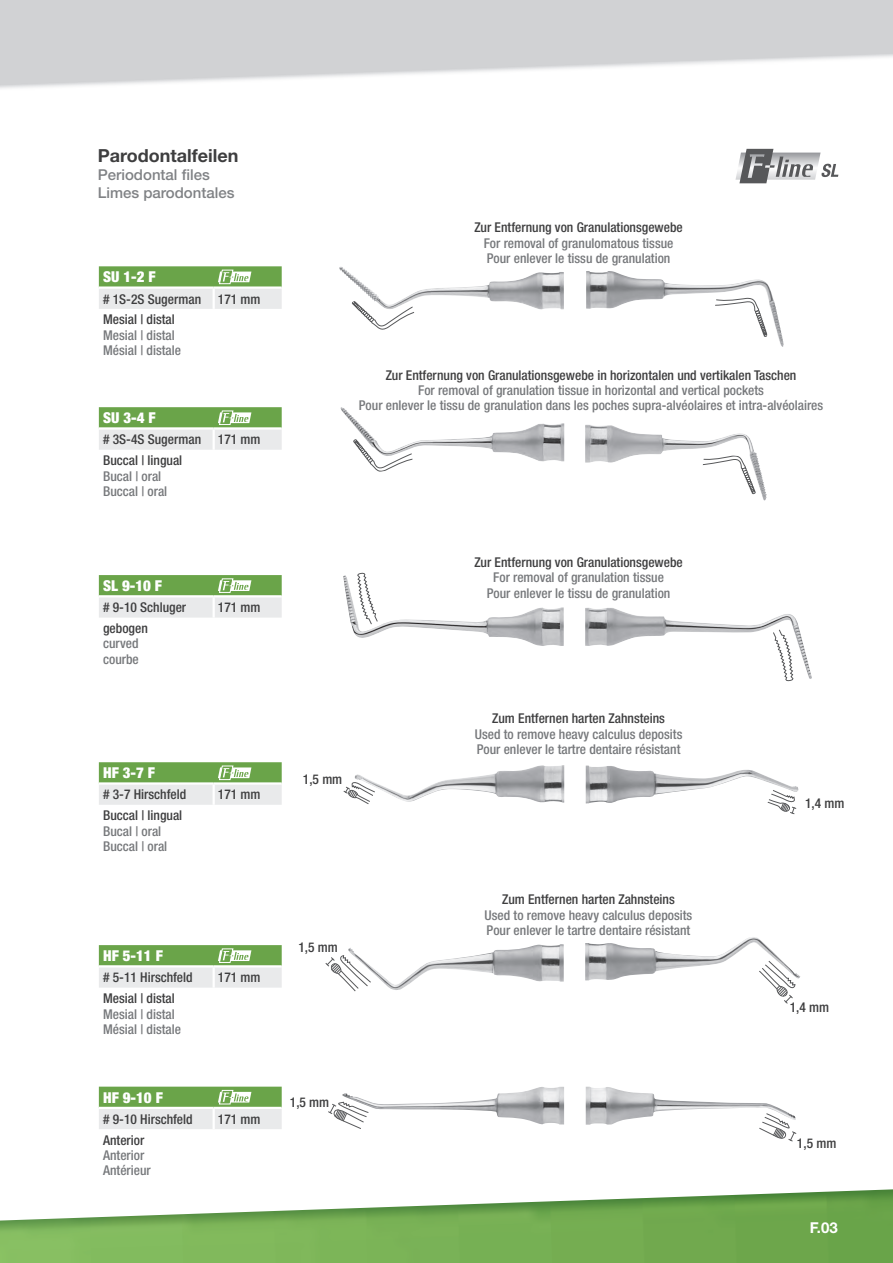
<style>
.page{position:relative;width:893px;height:1263px;background:#fff}
.page>*{position:absolute;margin:0;border:0;box-sizing:border-box;transform-origin:0 0}
.t1{font:700 18px "Helvetica Neue LT Std";color:#3e3e3f}
.t2{font:900 condensed 15px "Helvetica Neue LT Std";color:#fff}
.t3{font:500 15px/18px "Helvetica Neue LT Std";color:#808285}
.t4{font:700 15px "Helvetica Neue LT Std";color:#fff}
.t5{font:500 condensed 13.5px/15.3px "Helvetica Neue LT Std";color:#76787b}
.t6{font:500 condensed 13.5px/20.9px "Helvetica Neue LT Std";color:#3e3e3f}
</style>
<div class="page">
<img style="left:0;top:1189px;width:893px;height:74px">
<svg style="left:0;top:0;width:893px;height:85px;fill:#d1d2d4"></svg>
<img style="left:340px;top:407px;width:224px;height:54px">
<img style="left:585px;top:425px;width:182px;height:76px">
<svg style="left:353px;top:438px;width:61px;height:34px"></svg>
<svg style="left:700px;top:451px;width:56px;height:44px"></svg>
<img style="left:339px;top:267px;width:225px;height:43px">
<img style="left:586px;top:271px;width:198px;height:76px">
<svg style="left:351px;top:287px;width:66px;height:43px"></svg>
<svg style="left:711px;top:289px;width:57px;height:49px"></svg>
<img style="left:585px;top:608px;width:227px;height:71px">
<img style="left:343px;top:575px;width:221px;height:71px">
<svg style="left:772px;top:629px;width:24px;height:53px"></svg>
<svg style="left:355px;top:572px;width:23px;height:53px"></svg>
<img style="left:348px;top:944px;width:216px;height:46px">
<img style="left:585px;top:937px;width:215px;height:43px">
<svg style="left:325px;top:955px;width:56px;height:37px"></svg>
<svg style="left:753px;top:957px;width:43px;height:47px"></svg>
<img style="left:355px;top:765px;width:209px;height:38px">
<img style="left:586px;top:765px;width:212px;height:39px">
<img style="left:586px;top:1087px;width:193px;height:38px">
<img style="left:342px;top:1087px;width:222px;height:37px">
<svg style="left:328px;top:1101px;width:42px;height:28px"></svg>
<svg style="left:755px;top:1108px;width:42px;height:34px"></svg>
<img style="left:735px;top:153px;width:85px;height:27px">
<svg style="left:739px;top:149px;width:74px;height:34px"></svg>
<svg style="left:821px;top:164px;width:17px;height:13px"></svg>
<svg style="left:99px;top:266px;width:183px;height:43px;background:#b3cda6"></svg>
<svg style="left:99px;top:407px;width:183px;height:43px;background:#b3cda6"></svg>
<svg style="left:99px;top:575px;width:183px;height:43px;background:#b3cda6"></svg>
<svg style="left:99px;top:762px;width:183px;height:43px;background:#b3cda6"></svg>
<svg style="left:99px;top:945px;width:183px;height:43px;background:#b3cda6"></svg>
<svg style="left:99px;top:1087px;width:183px;height:42px;background:#b3cda5"></svg>
<svg style="left:766px;top:783px;width:31px;height:31px"></svg>
<svg style="left:343px;top:781px;width:35px;height:23px"></svg>
<h1 class="t1" style="left:98px;top:144px;width:142px">Parodontalfeilen</h1>
<p class="t3" style="left:98px;top:165px;width:138px">Periodontal files<br>Limes parodontales</p>
<p class="t2" style="left:103px;top:268px;width:54px">SU 1-2 F</p>
<p class="t6" style="left:103px;top:288px;width:159px"># 1S-2S Sugerman 171 mm<br>Mesial | distal</p>
<p class="t5" style="left:103px;top:327px;width:79px">Mesial | distal<br>Mésial | distale</p>
<p class="t2" style="left:103px;top:409px;width:54px">SU 3-4 F</p>
<p class="t6" style="left:103px;top:429px;width:159px"># 3S-4S Sugerman 171 mm<br>Buccal | lingual</p>
<p class="t5" style="left:103px;top:468px;width:66px">Bucal | oral<br>Buccal | oral</p>
<p class="t2" style="left:103px;top:576px;width:60px">SL 9-10 F</p>
<p class="t6" style="left:103px;top:597px;width:85px"># 9-10 Schluger</p>
<p class="t6" style="left:218px;top:597px;width:44px">171 mm</p>
<p class="t6" style="left:103px;top:618px;width:46px">gebogen</p>
<p class="t5" style="left:103px;top:636px;width:37px">curved courbe</p>
<p class="t2" style="left:103px;top:764px;width:53px">HF 3-7 F</p>
<p class="t6" style="left:103px;top:784px;width:85px"># 3-7 Hirschfeld</p>
<p class="t6" style="left:218px;top:784px;width:44px">171 mm</p>
<p class="t6" style="left:103px;top:805px;width:81px">Buccal | lingual</p>
<p class="t5" style="left:103px;top:823px;width:66px">Bucal | oral<br>Buccal | oral</p>
<p class="t2" style="left:103px;top:946px;width:61px">HF 5-11 F</p>
<p class="t6" style="left:103px;top:967px;width:91px"># 5-11 Hirschfeld</p>
<p class="t6" style="left:218px;top:967px;width:44px">171 mm</p>
<p class="t6" style="left:103px;top:988px;width:73px">Mesial | distal</p>
<p class="t5" style="left:103px;top:1006px;width:79px">Mesial | distal<br>Mésial | distale</p>
<p class="t2" style="left:103px;top:1088px;width:61px">HF 9-10 F</p>
<p class="t6" style="left:103px;top:1108px;width:91px"># 9-10 Hirschfeld</p>
<p class="t6" style="left:218px;top:1108px;width:44px">171 mm</p>
<p class="t6" style="left:103px;top:1129px;width:43px">Anterior</p>
<p class="t5" style="left:103px;top:1147px;width:49px">Anterior<br>Antérieur</p>
<p class="t6" style="left:474px;top:217px;width:210px">Zur Entfernung von Granulationsgewebe</p>
<p class="t5" style="left:484px;top:235px;width:191px">For removal of granulomatous tissue<br>Pour enlever le tissu de granulation</p>
<p class="t6" style="left:386px;top:364px;width:412px">Zur Entfernung von Granulationsgewebe in horizontalen und vertikalen Taschen</p>
<p class="t5" style="left:359px;top:382px;width:466px;text-align:center">For removal of granulation tissue in horizontal and vertical pockets<br>Pour enlever le tissu de granulation dans les poches supra-alvéolaires et intra-alvéolaires</p>
<p class="t6" style="left:303px;top:768px;width:41px">1,5 mm</p>
<p class="t6" style="left:298px;top:936px;width:41px">1,5 mm</p>
<p class="t6" style="left:290px;top:1091px;width:41px">1,5 mm</p>
<p class="t6" style="left:474px;top:552px;width:210px">Zur Entfernung von Granulationsgewebe</p>
<p class="t5" style="left:487px;top:570px;width:185px;text-align:center">For removal of granulation tissue<br>Pour enlever le tissu de granulation</p>
<p class="t6" style="left:492px;top:708px;width:174px">Zum Entfernen harten Zahnsteins</p>
<p class="t5" style="left:475px;top:726px;width:209px">Used to remove heavy calculus deposits<br>Pour enlever le tartre dentaire résistant</p>
<p class="t6" style="left:502px;top:889px;width:174px">Zum Entfernen harten Zahnsteins</p>
<p class="t5" style="left:485px;top:907px;width:209px">Used to remove heavy calculus deposits<br>Pour enlever le tartre dentaire résistant</p>
<p class="t6" style="left:805px;top:793px;width:41px">1,4 mm</p>
<p class="t6" style="left:790px;top:996px;width:41px">1,4 mm</p>
<p class="t6" style="left:797px;top:1132px;width:41px">1,5 mm</p>
<p class="t4" style="left:810px;top:1219px;width:29px">F.03</p>
</div>
